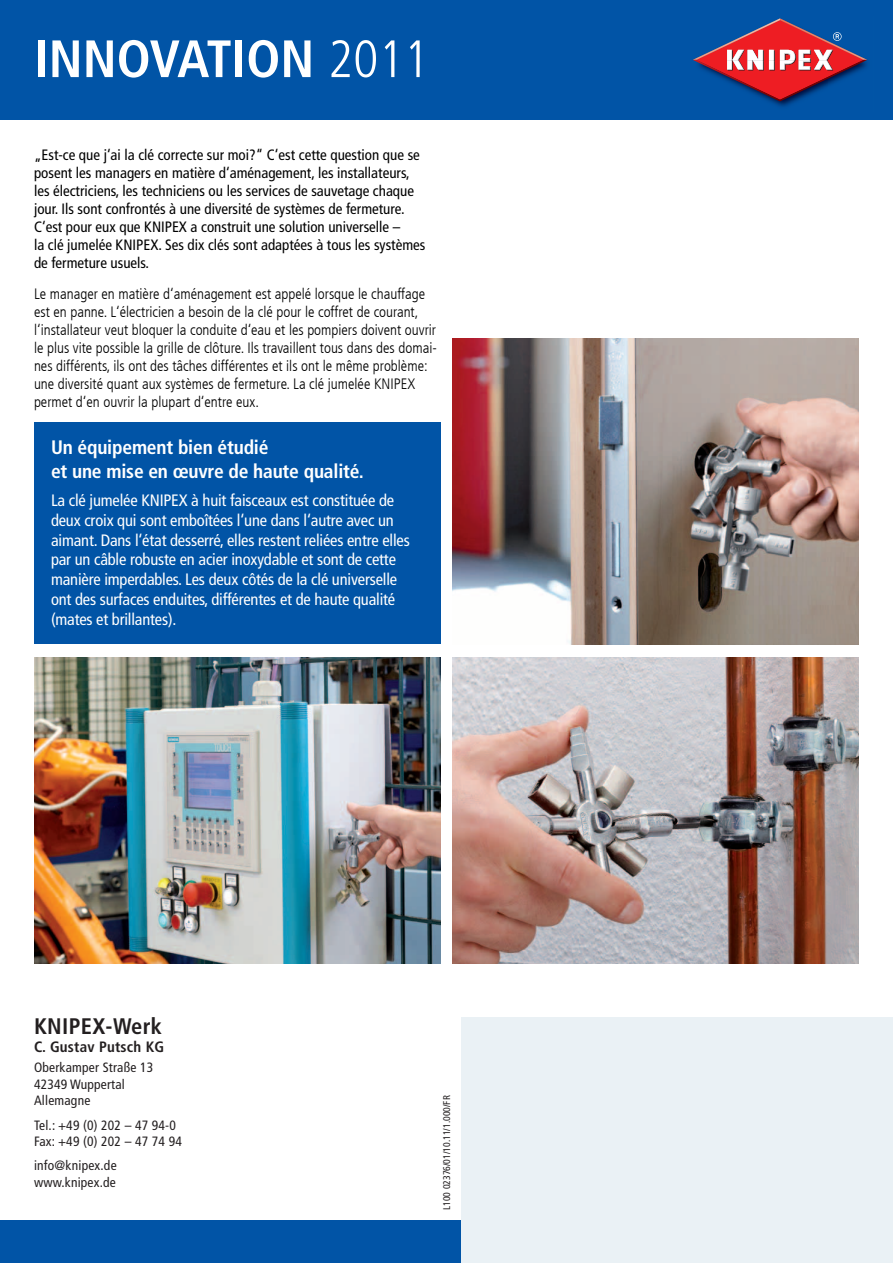
<style>
.page{position:relative;width:893px;height:1263px;background:#fff}
.page>*{position:absolute;margin:0;border:0;box-sizing:border-box;transform-origin:0 0}
.t1{font:700 condensed 52.5px "Frutiger LT Com";color:#fff}
.t2{font:700 condensed 22.5px "Frutiger LT Com";letter-spacing:.015em;color:#231f20}
.t3{font:700 condensed 19.5px/23.4px "Frutiger LT Com";letter-spacing:-.01em;color:#fff}
.t4{font:condensed 16.5px/19.8px "Frutiger LT Com";letter-spacing:-.01em;color:#fff}
.t5{font:300 condensed 15px/18px "Frutiger LT Com";color:#000}
.t6{font:condensed 15px/18px "Frutiger LT Com";color:#000}
.t7{font:700 condensed 15px "Frutiger LT Com";letter-spacing:.015em;color:#231f20}
.t8{font:condensed 13.5px/16.2px "Frutiger LT Com";letter-spacing:.015em;color:#231f20}
.t9{font:condensed 9.75px "Frutiger LT Com";color:#231f20}
.s1{font-weight:300}
</style>
<div class="page">
<img style="left:453px;top:338px;width:406px;height:306px">
<img style="left:453px;top:657px;width:406px;height:306px">
<img style="left:34px;top:657px;width:406px;height:306px">
<div style="left:0;top:0;width:893px;height:119px;background:#0154a6"></div>
<img style="left:769px;top:101px;width:28px;height:6px">
<svg style="left:693px;top:18px;width:174px;height:83px"></svg>
<div style="left:0;top:1220px;width:893px;height:43px;background:#0154a6"></div>
<div style="left:461px;top:1017px;width:432px;height:246px;background:#eaf1f5"></div>
<div style="left:34px;top:423px;width:406px;height:221px;background:#0154a6"></div>
<h1 class="t1" style="left:34px;top:28px;width:396px">INNOVATION <span class="s1">2011</span></h1>
<p class="t6" style="left:34px;top:146px;width:393px">„Est-ce que j‘ai la clé correcte sur moi?“ C‘est cette question que se posent les managers en matière d‘aménagement, les installateurs, les électriciens, les techniciens ou les services de sauvetage chaque jour. Ils sont confrontés à une diversité de systèmes de fermeture.<br>C‘est pour eux que KNIPEX a construit une solution universelle –<br>la clé jumelée KNIPEX. Ses dix clés sont adaptées à tous les systèmes de fermeture usuels.</p>
<p class="t5" style="left:34px;top:285px;width:404px">Le manager en matière d‘aménagement est appelé lorsque le chauffage est en panne. L‘électricien a besoin de la clé pour le coffret de courant, l‘installateur veut bloquer la conduite d‘eau et les pompiers doivent ouvrir le plus vite possible la grille de clôture. Ils travaillent tous dans des domai&shy;nes différents, ils ont des tâches différentes et ils ont le même problème: une diversité quant aux systèmes de fermeture. La clé jumelée KNIPEX permet d‘en ouvrir la plupart d‘entre eux.</p>
<h3 class="t3" style="left:51px;top:436px;width:314px">Un équipement bien étudié<br>et une mise en œuvre de haute qualité.</h3>
<p class="t4" style="left:51px;top:490px;width:360px">La clé jumelée KNIPEX à huit faisceaux est constituée de deux croix qui sont emboîtées l‘une dans l‘autre avec un aimant. Dans l‘état desserré, elles restent reliées entre elles par un câble robuste en acier inoxydable et sont de cette manière imperdables. Les deux côtés de la clé universelle ont des surfaces enduites, différentes et de haute qualité (mates et brillantes).</p>
<h2 class="t2" style="left:34px;top:1013px;width:130px">KNIPEX-Werk</h2>
<p class="t7" style="left:34px;top:1038px;width:132px">C. Gustav Putsch KG</p>
<p class="t8" style="left:34px;top:1060px;width:121px">Oberkamper Straße 13<br>42349 Wuppertal<br>Allemagne</p>
<p class="t8" style="left:34px;top:1117px;width:149px">Tel.: +49 (0) 202 – 47 94-0<br>Fax: +49 (0) 202 – 47 74 94</p>
<p class="t8" style="left:34px;top:1158px;width:84px">info@knipex.de www.knipex.de</p>
<p class="t9" style="left:441px;top:1210px;width:116px;rotate:-90deg">L100 02376/01/10.11/1.000/FR</p>
</div>
